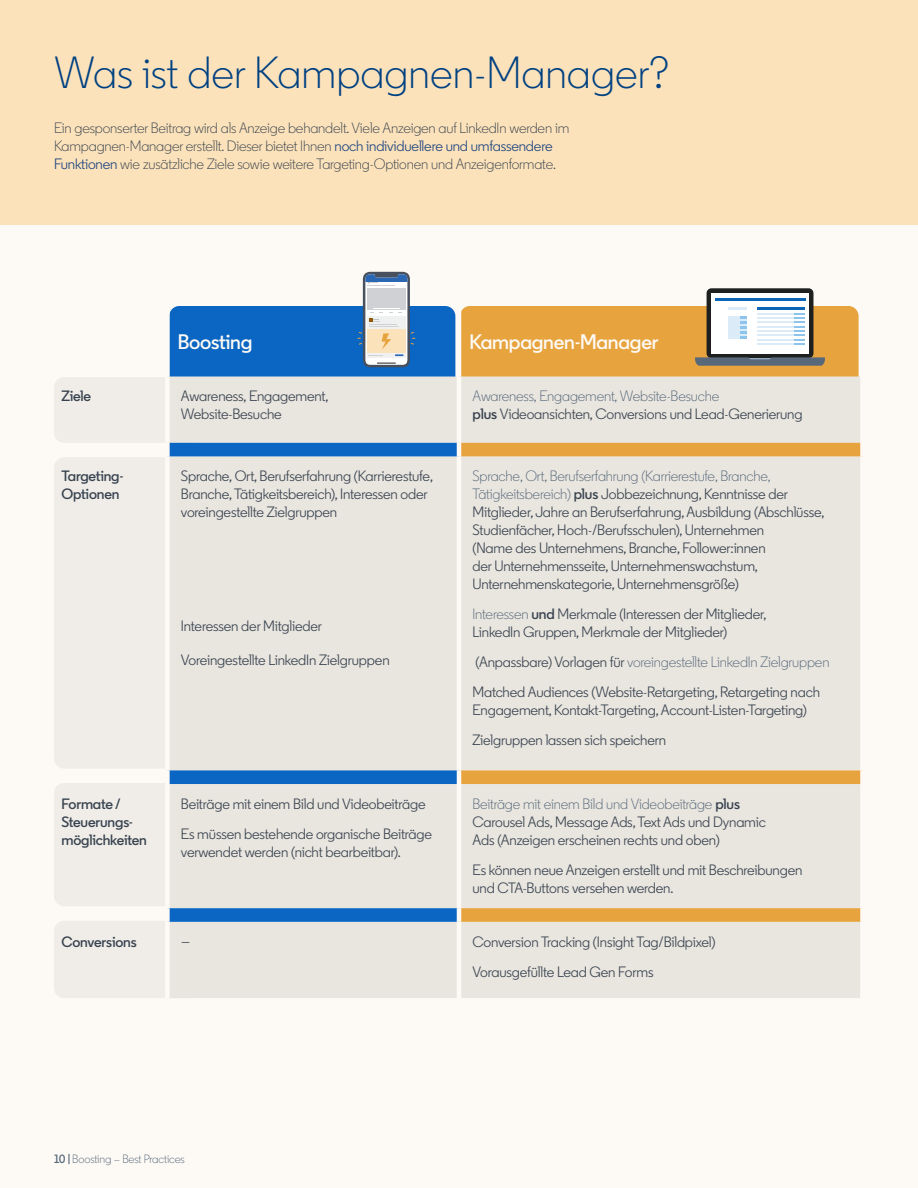
<style>
.page{position:relative;width:918px;height:1188px;background:#fdfaf5}
.page>*{position:absolute;margin:0;border:0;box-sizing:border-box;transform-origin:0 0}
.t1{font:300 45px "Community";color:#004182}
.t2{font:600 21px "Community";letter-spacing:-.01em;color:#fdfaf5}
.t3{font:300 18px "Community";color:#38434f}
.t4{font:15px/18px "Community";letter-spacing:-.01em;color:#38434f}
.t5{font:300 15px/18px "Community";letter-spacing:-.01em;color:#38434f}
.t6{font:600 15px/18px "Community";letter-spacing:-.01em;color:#38434f}
.t7{font:300 12px "Community";letter-spacing:-.01em;color:#56687a}
.s1{font-weight:400;color:#1c4480}
.s2{font-weight:300;color:#56687a}
.s3{font-weight:600}
</style>
<div class="page">
<div style="left:0;top:0;width:918px;height:225px;background:#fce2ba"></div>
<div style="left:54px;top:377px;width:148px;height:66px;background:#f0ede9;border-radius:10px"></div>
<div style="left:169px;top:306px;width:286px;height:92px;background:#0a66c2;border-radius:10px"></div>
<div style="left:460px;top:306px;width:399px;height:92px;background:#e7a33e;border-radius:10px"></div>
<div style="left:54px;top:783px;width:148px;height:123px;background:#f0ede9;border-radius:10px"></div>
<div style="left:54px;top:921px;width:148px;height:77px;background:#f0ede9;border-radius:10px"></div>
<div style="left:54px;top:457px;width:148px;height:312px;background:#f0ede9;border-radius:10px"></div>
<div style="left:169px;top:376px;width:691px;height:622px;background:#e9e5df"></div>
<svg style="left:170px;top:443px;width:287px;height:479px;background:#d6dadc"></svg>
<svg style="left:461px;top:443px;width:399px;height:479px;background:#e8dfd1"></svg>
<div style="left:165px;top:306px;width:5px;height:70px;background:#fdfaf5"></div>
<hr style="left:457px;top:306px;width:4px;height:70px;background:#fdfaf5">
<div style="left:165px;top:377px;width:5px;height:66px;background:#fdfaf5"></div>
<hr style="left:457px;top:377px;width:4px;height:66px;background:#fdfaf5">
<div style="left:165px;top:443px;width:5px;height:13px;background:#fdfaf5"></div>
<hr style="left:457px;top:443px;width:4px;height:13px;background:#fdfaf5">
<div style="left:165px;top:456px;width:5px;height:314px;background:#fdfaf5"></div>
<hr style="left:457px;top:456px;width:4px;height:314px;background:#fdfaf5">
<div style="left:165px;top:770px;width:5px;height:14px;background:#fdfaf5"></div>
<hr style="left:457px;top:770px;width:4px;height:14px;background:#fdfaf5">
<div style="left:165px;top:784px;width:5px;height:124px;background:#fdfaf5"></div>
<hr style="left:457px;top:784px;width:4px;height:124px;background:#fdfaf5">
<div style="left:165px;top:908px;width:5px;height:14px;background:#fdfaf5"></div>
<hr style="left:457px;top:908px;width:4px;height:14px;background:#fdfaf5">
<div style="left:165px;top:922px;width:5px;height:76px;background:#fdfaf5"></div>
<hr style="left:457px;top:922px;width:4px;height:76px;background:#fdfaf5">
<svg style="left:357px;top:272px;width:58px;height:95px"></svg>
<div style="left:707px;top:288px;width:106px;height:70px;background:#1e1f1f;border-radius:5px"></div>
<div style="left:711px;top:293px;width:98px;height:60px;background:#fff"></div>
<svg style="left:695px;top:357px;width:130px;height:9px"></svg>
<hr style="left:757px;top:307px;width:48px;height:3px;background:#0a66b5">
<hr style="left:757px;top:313px;width:48px;height:2px;background:#dbebf7">
<hr style="left:757px;top:317px;width:48px;height:2px;background:#dbebf7">
<hr style="left:757px;top:321px;width:48px;height:2px;background:#dbebf7">
<hr style="left:757px;top:326px;width:48px;height:2px;background:#dbebf7">
<hr style="left:757px;top:330px;width:48px;height:2px;background:#dbebf7">
<hr style="left:757px;top:334px;width:48px;height:2px;background:#dbebf7">
<hr style="left:757px;top:339px;width:48px;height:2px;background:#dbebf7">
<hr style="left:757px;top:343px;width:48px;height:2px;background:#dbebf7">
<svg style="left:795px;top:313px;width:10px;height:32px"></svg>
<hr style="left:715px;top:298px;width:90px;height:3px;background:#0a66b5">
<div style="left:729px;top:316px;width:18px;height:22px;background:#dbebf7"></div>
<svg style="left:741px;top:316px;width:6px;height:22px"></svg>
<hr style="left:729px;top:307px;width:18px;height:3px;background:#dbebf7">
<h1 class="t1" style="left:54px;top:45px;width:617px">Was ist der Kampagnen-Manager?</h1>
<p class="t5" style="left:54px;top:119px;width:517px">Ein gesponserter Beitrag wird als Anzeige behandelt. Viele Anzeigen auf LinkedIn werden im<br>Kampagnen-Manager erstellt. Dieser bietet Ihnen <span class="s1">noch individuellere und umfassendere<br>Funktionen</span> wie zusätzliche Ziele sowie weitere Targeting-Optionen und Anzeigenformate.</p>
<h2 class="t2" style="left:178px;top:329px;width:76px">Boosting</h2>
<h2 class="t2" style="left:470px;top:329px;width:191px">Kampagnen-Manager</h2>
<p class="t6" style="left:62px;top:387px;width:31px">Ziele</p>
<p class="t4" style="left:181px;top:387px;width:149px">Awareness, Engagement,<br>Website-Besuche</p>
<p class="t4" style="left:472px;top:387px;width:332px"><span class="s2">Awareness, Engagement, Website-Besuche<br></span><span class="s3">plus</span> Videoansichten, Conversions und Lead-Generierung</p>
<p class="t6" style="left:62px;top:467px;width:64px">Targeting-<br>Optionen</p>
<p class="t4" style="left:181px;top:467px;width:254px">Sprache, Ort, Berufserfahrung (Karrierestufe,<br>Branche, Tätigkeitsbereich), Interessen oder voreingestellte Zielgruppen</p>
<p class="t4" style="left:181px;top:617px;width:143px">Interessen der Mitglieder</p>
<p class="t4" style="left:181px;top:651px;width:210px">Voreingestellte LinkedIn Zielgruppen</p>
<p class="t6" style="left:62px;top:794px;width:87px">Formate /<br>Steuerungs&shy;möglichkeiten</p>
<p class="t4" style="left:181px;top:789px;width:253px;line-height:30px">Beiträge mit einem Bild und Videobeiträge<br>Es müssen bestehende organische Beiträge</p>
<p class="t4" style="left:181px;top:843px;width:221px">verwendet werden (nicht bearbeitbar).</p>
<p class="t4" style="left:473px;top:467px;width:354px"><span class="s2">Sprache, Ort, Berufserfahrung (Karrierestufe, Branche, Tätigkeitsbereich)</span> <span class="s3">plus</span> Jobbezeichnung, Kenntnisse der Mitglieder, Jahre an Berufserfahrung, Ausbildung (Abschlüsse, Studienfächer, Hoch-/Berufsschulen), Unternehmen<br>(Name des Unternehmens, Branche, Follower:innen<br>der Unternehmensseite, Unternehmenswachstum, Unternehmenskategorie, Unternehmensgröße)</p>
<p class="t4" style="left:473px;top:605px;width:296px"><span class="s2">Interessen</span> <span class="s3">und</span> Merkmale (Interessen der Mitglieder,<br>LinkedIn Gruppen, Merkmale der Mitglieder)</p>
<p class="t4" style="left:473px;top:647px;width:359px;line-height:30px">(Anpassbare) Vorlagen für <span class="s2">voreingestellte LinkedIn Zielgruppen<br></span>Matched Audiences (Website-Retargeting, Retargeting nach</p>
<p class="t4" style="left:473px;top:695px;width:336px;line-height:30px">Engagement, Kontakt-Targeting, Account-Listen-Targeting)<br>Zielgruppen lassen sich speichern</p>
<p class="t4" style="left:473px;top:795px;width:295px"><span class="s2">Beiträge mit einem Bild und Videobeiträge</span> <span class="s3">plus<br></span>Carousel Ads, Message Ads, Text Ads und Dynamic<br>Ads (Anzeigen erscheinen rechts und oben)</p>
<p class="t4" style="left:473px;top:861px;width:331px">Es können neue Anzeigen erstellt und mit Beschreibungen und CTA-Buttons versehen werden.</p>
<p class="t6" style="left:62px;top:932px;width:77px">Conversions</p>
<p class="t3" style="left:181px;top:932px;width:11px">–</p>
<p class="t4" style="left:472px;top:926px;width:244px;line-height:30px">Conversion Tracking (Insight Tag/Bildpixel)<br>Vorausgefüllte Lead Gen Forms</p>
<p class="t7" style="left:54px;top:1152px;width:132px"><span class="s3">10 |</span> Boosting – Best Practices</p>
</div>
